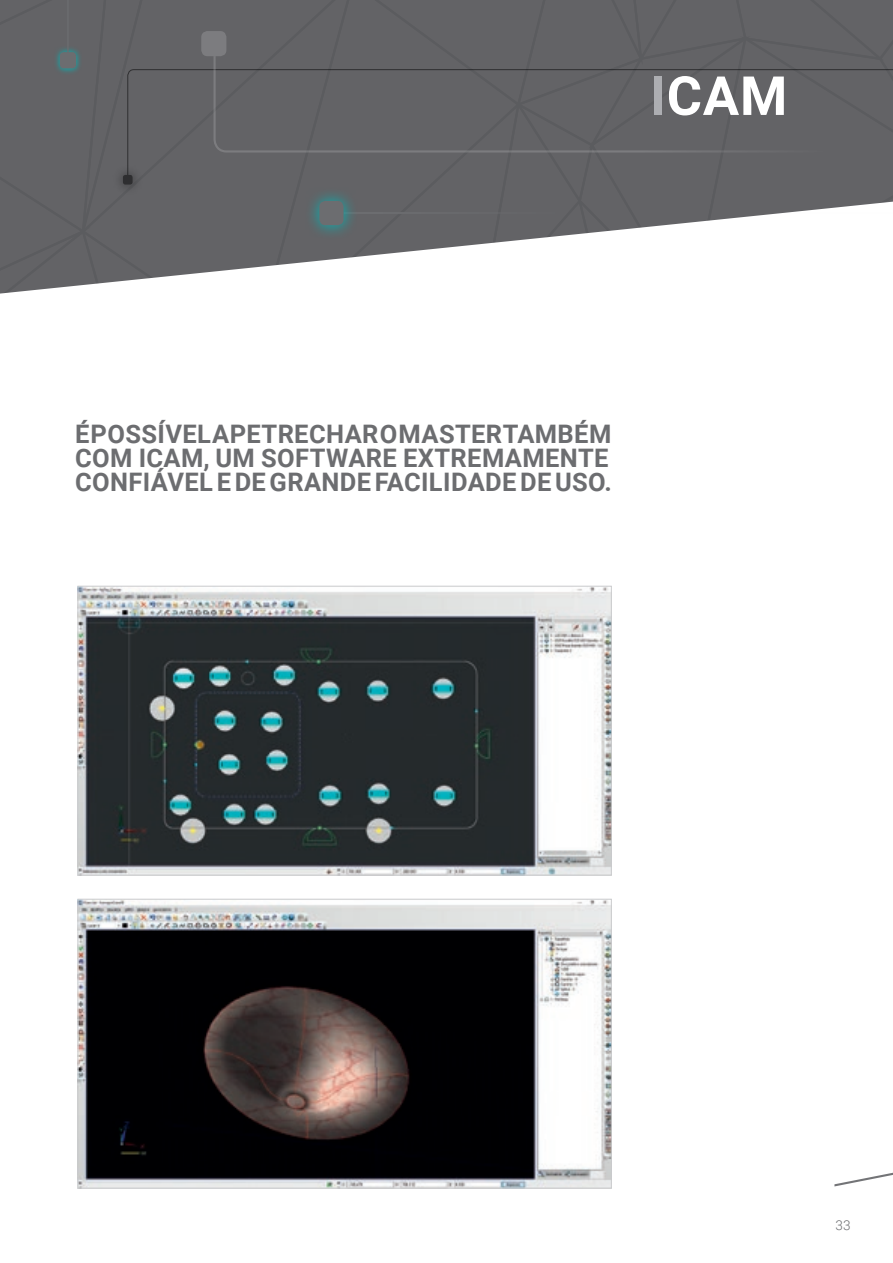
<style>
.page{position:relative;width:893px;height:1263px;background:#fff}
.page>*{position:absolute;margin:0;border:0;box-sizing:border-box;transform-origin:0 0}
.t1{font:700 54px "Roboto";color:#fff}
.t2{font:700 25.5px/24px "Roboto";letter-spacing:.015em;color:#6c6d70}
.t3{font:300 13.5px "Roboto";color:#6c6d70}
.s1{color:#adaeb2}
</style>
<div class="page">
<svg style="left:834px;top:1172px;width:59px;height:14px"></svg>
<svg style="left:0;top:0;width:893px;height:294px"></svg>
<hr style="left:344px;top:212px;width:549px;height:2px;background:#6c6d70">
<svg style="left:305px;top:187px;width:53px;height:53px;background:#596a6d"></svg>
<div style="left:319px;top:201px;width:25px;height:24px;background:#6c6d70;border-radius:6px"></div>
<div style="left:127px;top:69px;width:766px;height:107px;background:#636366"></div>
<div style="left:195px;top:24px;width:38px;height:39px;background:#636366"></div>
<div style="left:201px;top:31px;width:25px;height:25px;background:#7c7c7f;border-radius:6px"></div>
<div style="left:212px;top:55px;width:681px;height:99px;background:#636366"></div>
<img style="left:79px;top:588px;width:531px;height:285px">
<div style="left:77px;top:586px;width:535px;height:289px;border:1px solid #c9cacc"></div>
<img style="left:79px;top:901px;width:531px;height:285px">
<div style="left:77px;top:899px;width:535px;height:289px;border:1px solid #c9cacc"></div>
<p class="t1" style="left:650px;top:58px;width:139px"><span class="s1">I</span>CAM</p>
<p class="t2" style="left:75px;top:421px;width:538px">É POSSÍVEL APETRECHAR O MASTER TAMBÉM<br>COM ICAM, UM SOFTWARE EXTREMAMENTE<br>CONFIÁVEL E DE GRANDE FACILIDADE DE USO.</p>
<p class="t3" style="left:836px;top:1215px;width:16px">33</p>
</div>
